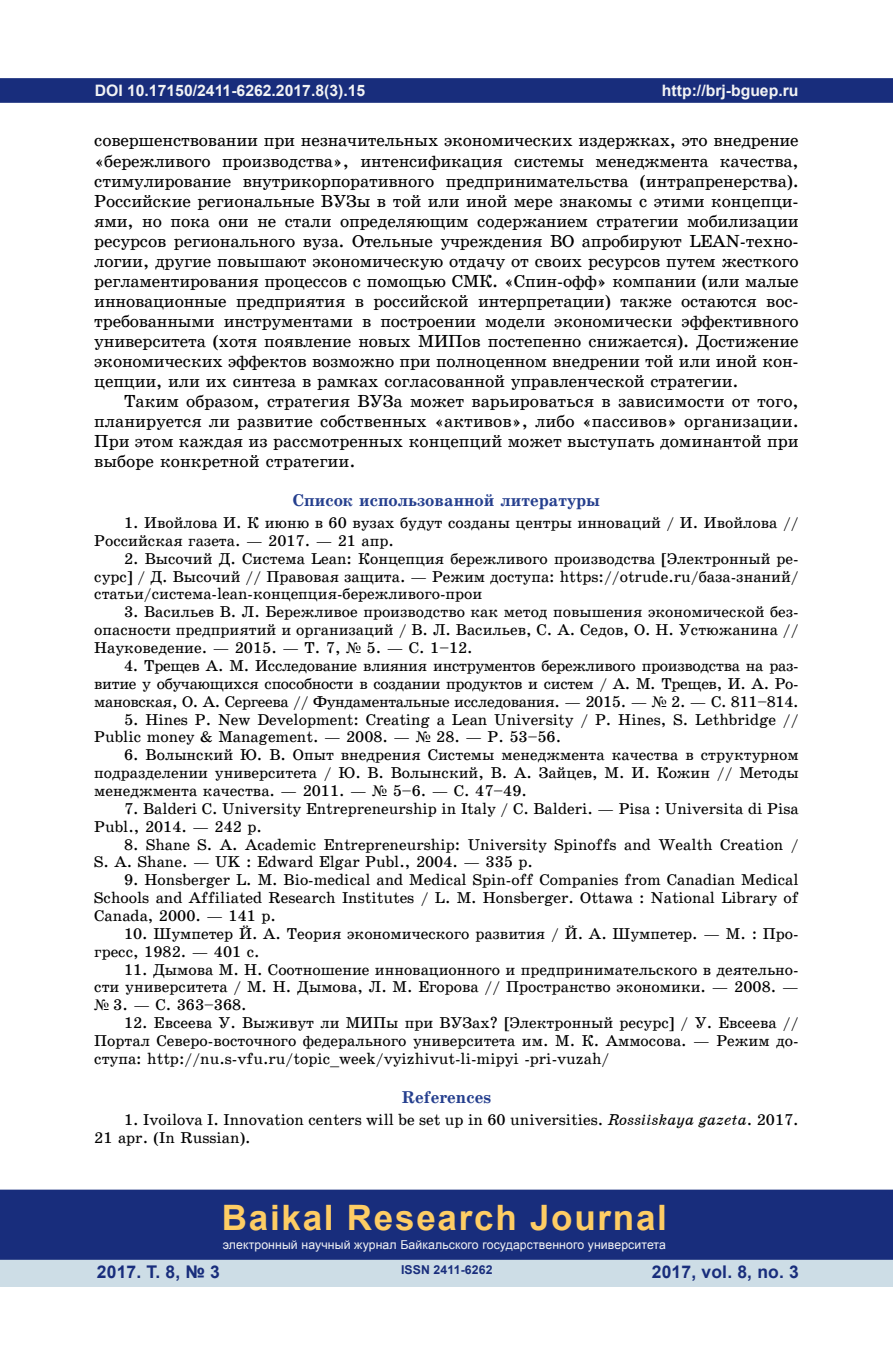
<style>
.page{position:relative;width:893px;height:1360px;background:#fff}
.page>*{position:absolute;margin:0;border:0;box-sizing:border-box;transform-origin:0 0}
.t1{font:700 35px "Arial";letter-spacing:.05em;color:#fecd64}
.Текст{font:17.5px/20.1px "School Book C";letter-spacing:-.005em;color:#000;text-align:justify}
.t2{font:700 17.5px "Arial";letter-spacing:.01em;color:#182d7c}
.Подзаголовок1{font:17.15px "School Book C Bold";color:#253f8e}
.Текст_вопросы{font:15.75px/17.8px "School Book C";color:#000;text-align:justify}
.Текст-2{font:700 15.75px "Arial";color:#f2f3f4}
.t3{font:12.25px "Arial";letter-spacing:.01em;color:#f2f3f4}
.t4{font:700 12.25px "Arial";letter-spacing:.01em;color:#182d7c}
.s1{font-family:"Times New Roman"}
.s2{font-family:"School Book C Italic"}
</style>
<div class="page">
<div style="left:0;top:78px;width:893px;height:25px;background:#182d7c;border:2px solid #182d7c"></div>
<div style="left:0;top:1258px;width:893px;height:28px;background:#cddde6"></div>
<div style="left:0;top:1189px;width:893px;height:70px;background:#182d7c;border:2px solid #182d7c"></div>
<p class="Текст-2" style="left:95px;top:79px;width:272px">DOI 10.17150/2411-6262.2017.8(3).15</p>
<p class="Текст" style="left:94px;top:131px;width:706px">совершенствовании при незначительных экономических издержках, это внедрение «бережливого производства», интенсификация системы менеджмента качества, стимулирование внутрикорпоративного предпринимательства (интрапренерства).<br>Российские региональные ВУЗы в той или иной мере знакомы с этими концепци&shy;ями, но пока они не стали определяющим содержанием стратегии мобилизации ресурсов регионального вуза. Отельные учреждения ВО апробируют LEAN-техно&shy;логии, другие повышают экономическую отдачу от своих ресурсов путем жесткого регламентирования процессов с помощью СМК. «Спин-офф» компании (или малые инновационные предприятия в российской интерпретации) также остаются вос&shy;требованными инструментами в построении модели экономически эффективного университета (хотя появление новых МИПов постепенно снижается). Достижение экономических эффектов возможно при полноценном внедрении той или иной кон&shy;цепции, или их синтеза в рамках согласованной управленческой стратегии.</p>
<p class="Текст" style="left:94px;top:391px;width:706px;text-indent:30px">Таким образом, стратегия ВУЗа может варьироваться в зависимости от того, планируется ли развитие собственных «активов», либо «пассивов» организации.<br>При этом каждая из рассмотренных концепций может выступать доминантой при выборе конкретной стратегии.</p>
<p class="Подзаголовок1" style="left:293px;top:491px;width:309px">Список использованной литературы</p>
<p class="Текст_вопросы" style="left:94px;top:514px;width:706px;text-indent:30px">1. Ивойлова И. К июню в 60 вузах будут созданы центры инноваций / И. Ивойлова //<br>Российская газета. — 2017. — 21 апр.</p>
<p class="Текст_вопросы" style="left:94px;top:549px;width:706px;text-indent:30px">2. Высочий Д. Система Lean: Концепция бережливого производства [Электронный ре&shy;сурс] / Д. Высочий // Правовая защита. — Режим доступа: https://otrude.ru/база-знаний/ статьи/система-lean-концепция-бережливого-прои</p>
<p class="Текст_вопросы" style="left:94px;top:603px;width:706px;text-indent:30px">3. Васильев В. Л. Бережливое производство как метод повышения экономической без&shy;опасности предприятий и организаций / В. Л. Васильев, С. А. Седов, О. Н. Устюжанина // Науковедение. — 2015. — Т. 7, <span class="s1">№</span> 5. — С. 1–12.</p>
<p class="Текст_вопросы" style="left:94px;top:656px;width:706px;text-indent:30px">4. Трещев А. М. Исследование влияния инструментов бережливого производства на раз&shy;витие у обучающихся способности в создании продуктов и систем / А. М. Трещев, И. А. Ро&shy;мановская, О. А. Сергеева // Фундаментальные исследования. — 2015. — <span class="s1">№</span> 2. — С. 811–814.</p>
<p class="Текст_вопросы" style="left:94px;top:710px;width:706px;text-indent:30px">5. Hines P. New Development: Creating a Lean University / P. Hines, S. Lethbridge //<br>Public money &amp; Management. — 2008. — <span class="s1">№</span> 28. — P. 53–56.</p>
<p class="Текст_вопросы" style="left:94px;top:746px;width:706px;text-indent:30px">6. Волынский Ю. В. Опыт внедрения Системы менеджмента качества в структурном подразделении университета / Ю. В. Волынский, В. А. Зайцев, М. И. Кожин // Методы менеджмента качества. — 2011. — <span class="s1">№</span> 5–6. — C. 47–49.</p>
<p class="Текст_вопросы" style="left:94px;top:799px;width:706px;text-indent:30px">7. Balderi C. University Entrepreneurship in Italy / С. Balderi. — Pisa : Universita di Pisa<br>Publ., 2014. — 242 p.</p>
<p class="Текст_вопросы" style="left:94px;top:835px;width:706px;text-indent:30px">8. Shane S. A. Academic Entrepreneurship: University Spinoffs and Wealth Creation /<br>S. A. Shane. — UK : Edward Elgar Publ., 2004. — 335 p.</p>
<p class="Текст_вопросы" style="left:94px;top:871px;width:706px;text-indent:30px">9. Honsberger L. M. Bio-medical and Medical Spin-off Companies from Canadian Medical Schools and Affiliated Research Institutes / L. M. Honsberger. Ottawa : National Library of Canada, 2000. — 141 p.</p>
<p class="Текст_вопросы" style="left:94px;top:924px;width:706px;text-indent:30px">10. Шумпетер Й. А. Теория экономического развития / Й. А. Шумпетер. — М. : Про&shy;гресс, 1982. — 401 с.</p>
<p class="Текст_вопросы" style="left:94px;top:960px;width:706px;text-indent:30px">11. Дымова М. Н. Соотношение инновационного и предпринимательского в деятельно&shy;сти университета / М. Н. Дымова, Л. М. Егорова // Пространство экономики. — 2008. — <span class="s1">№</span> 3. — С. 363–368.</p>
<p class="Текст_вопросы" style="left:94px;top:1013px;width:706px;text-indent:30px">12. Евсеева У. Выживут ли МИПы при ВУЗах? [Электронный ресурс] / У. Евсеева // Портал Северо-восточного федерального университета им. М. К. Аммосова. — Режим до&shy;ступа: http://nu.s-vfu.ru/topic_week/vyizhivut-li-mipyi -pri-vuzah/</p>
<p class="Подзаголовок1" style="left:402px;top:1087px;width:91px">References</p>
<p class="Текст_вопросы" style="left:94px;top:1110px;width:706px;text-indent:30px">1. Ivoilova I. Innovation centers will be set up in 60 universities. <span class="s2">Rossiiskaya gazeta</span>. 2017.<br>21 apr. (In Russian).</p>
<p class="Текст-2" style="left:662px;top:79px;width:138px">http://brj-bguep.ru</p>
<h1 class="t1" style="left:222px;top:1193px;width:447px">Baikal Research Journal</h1>
<p class="t3" style="left:223px;top:1236px;width:445px">электронный научный журнал Байкальского государственного университета</p>
<p class="t2" style="left:97px;top:1259px;width:125px">2017. Т. 8, № 3</p>
<p class="t2" style="left:652px;top:1259px;width:149px">2017, vol. 8, no. 3</p>
<p class="t4" style="left:401px;top:1261px;width:93px">ISSN 2411-6262</p>
</div>
